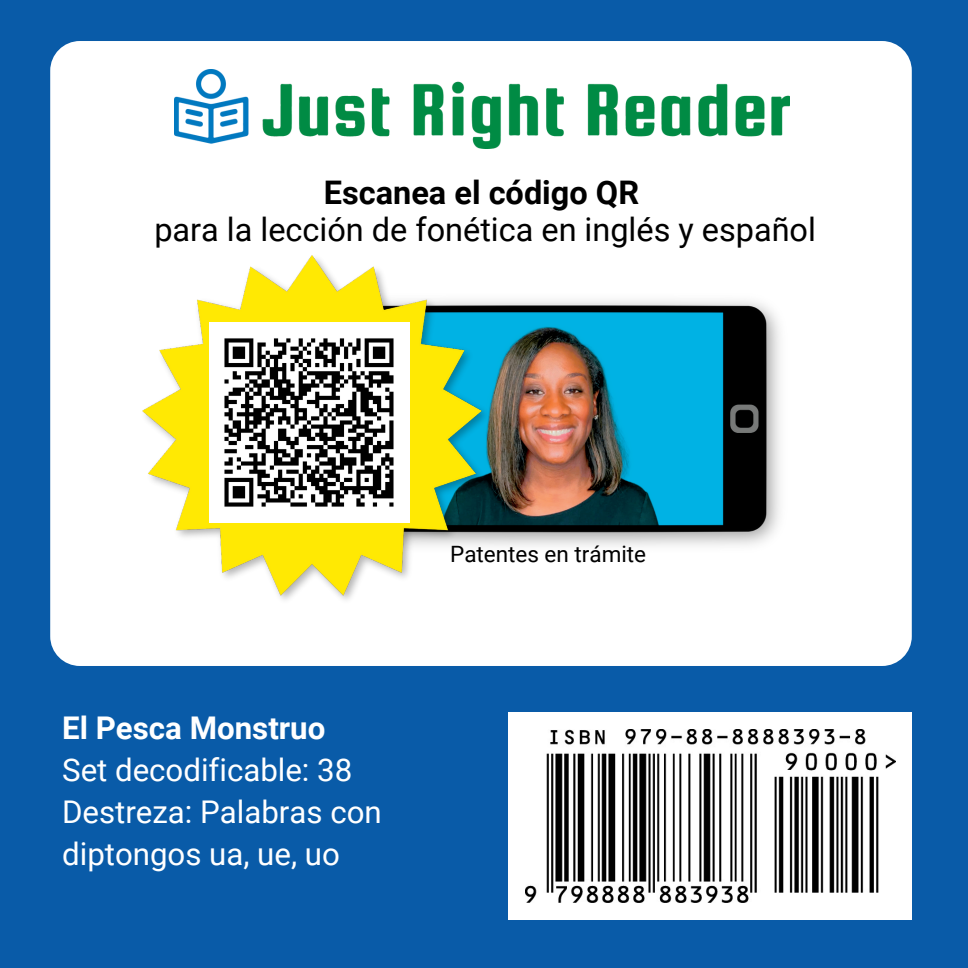
<style>
.page{position:relative;width:968px;height:968px;background:#095ba8}
.page>*{position:absolute;margin:0;border:0;box-sizing:border-box;transform-origin:0 0}
.t1{font:32.5px "Roboto";color:#000}
.t2{font:700 32.5px "Roboto";color:#000}
.t3{font:31.25px/42.2px "Roboto";color:#fff}
.t4{font:700 31.25px "Roboto";color:#fff}
.t5{font:22.5px "Roboto";color:#000}
</style>
<div class="page">
<div style="left:50px;top:41px;width:861px;height:625px;background:#fff;border-radius:30px"></div>
<div style="left:508px;top:712px;width:403px;height:207px;background:#fff"></div>
<img style="left:174px;top:70px;width:615px;height:79px">
<img style="left:495px;top:300px;width:285px;height:246px">
<img style="left:142px;top:255px;width:353px;height:345px">
<img style="left:209px;top:322px;width:200px;height:201px">
<img style="left:525px;top:729px;width:370px;height:173px">
<p class="t2" style="left:324px;top:174px;width:317px">Escanea el código QR</p>
<p class="t1" style="left:154px;top:211px;width:663px">para la lección de fonética en inglés y español</p>
<p class="t4" style="left:62px;top:709px;width:265px">El Pesca Monstruo</p>
<p class="t3" style="left:62px;top:749px;width:321px">Set decodificable: 38<br>Destreza: Palabras con diptongos ua, ue, uo</p>
<p class="t5" style="left:450px;top:541px;width:197px">Patentes en trámite</p>
</div>
